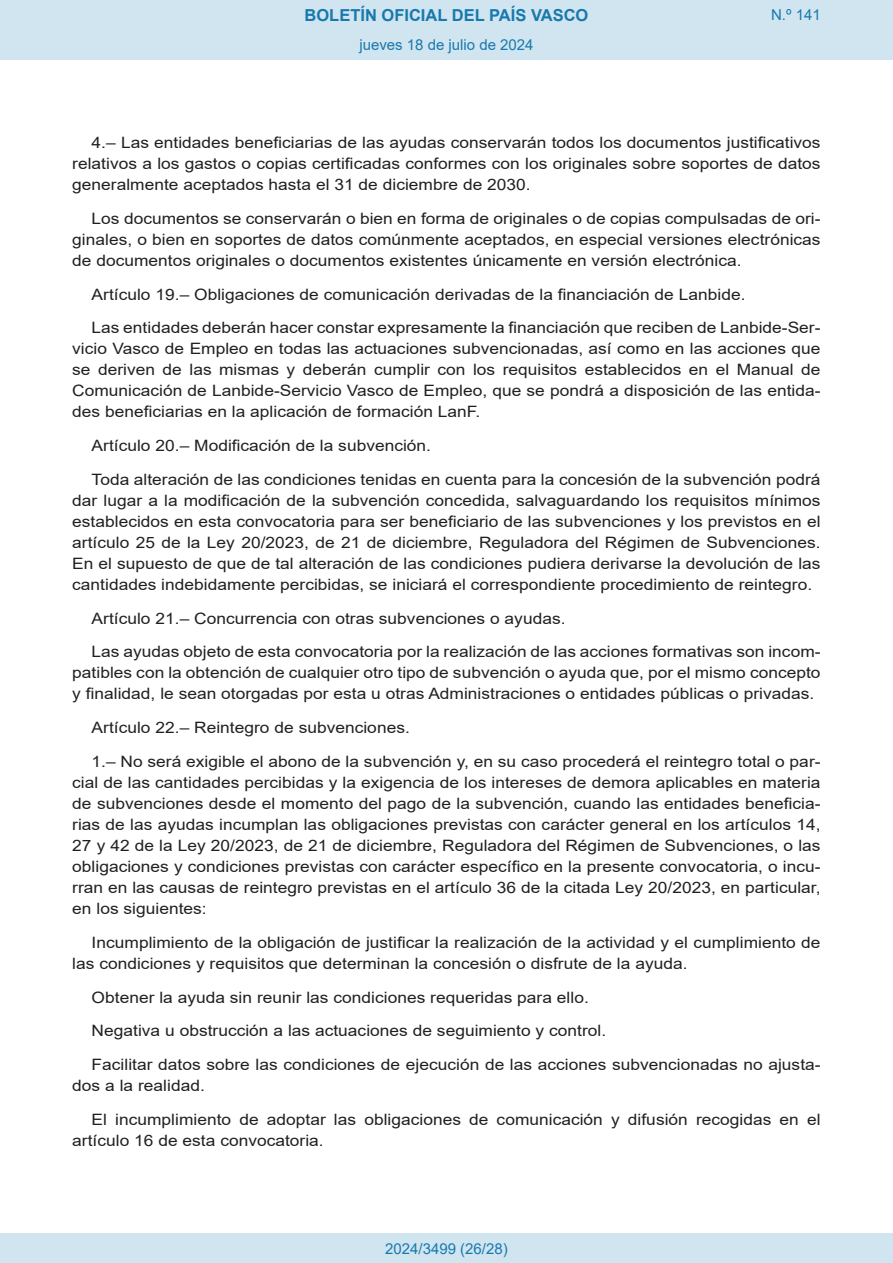
<style>
.page{position:relative;width:893px;height:1263px;background:#fff}
.page>*{position:absolute;margin:0;border:0;box-sizing:border-box;transform-origin:0 0}
.t1{font:700 16.5px "Arial";color:#1879ad}
.BOPVDetalle{font:15.6px/21px "Arial";color:#231f20;text-align:justify;scale:1.11 1}
.Paginacion_Centro{font:15px "Arial";color:#1879ad}
</style>
<div class="page">
<div style="left:0;top:0;width:893px;height:60px;background:#d0e5f0"></div>
<div style="left:0;top:1233px;width:893px;height:30px;background:#d0e5f0"></div>
<p class="t1" style="left:305px;top:3px;width:285px">BOLETÍN OFICIAL DEL PAÍS VASCO</p>
<p class="Paginacion_Centro" style="left:359px;top:35px;width:176px">jueves 18 de julio de 2024</p>
<p class="Paginacion_Centro" style="left:771px;top:5px;width:51px">N.º 141</p>
<p class="BOPVDetalle" style="left:72px;top:132px;width:676px;text-indent:19px">4.– Las entidades beneficiarias de las ayudas conservarán todos los documentos justificativos relativos a los gastos o copias certificadas conformes con los originales sobre soportes de datos generalmente aceptados hasta el 31 de diciembre de 2030.</p>
<p class="BOPVDetalle" style="left:72px;top:208px;width:676px;text-indent:19px">Los documentos se conservarán o bien en forma de originales o de copias compulsadas de ori&shy;ginales, o bien en soportes de datos comúnmente aceptados, en especial versiones electrónicas de documentos originales o documentos existentes únicamente en versión electrónica.</p>
<p class="BOPVDetalle" style="left:92px;top:284px;width:590px">Artículo 19.– Obligaciones de comunicación derivadas de la financiación de Lanbide.</p>
<p class="BOPVDetalle" style="left:72px;top:317px;width:676px;text-indent:19px">Las entidades deberán hacer constar expresamente la financiación que reciben de Lanbide-Ser&shy;vicio Vasco de Empleo en todas las actuaciones subvencionadas, así como en las acciones que se deriven de las mismas y deberán cumplir con los requisitos establecidos en el Manual de Comunicación de Lanbide-Servicio Vasco de Empleo, que se pondrá a disposición de las entida&shy;des beneficiarias en la aplicación de formación LanF.</p>
<p class="BOPVDetalle" style="left:92px;top:435px;width:307px">Artículo 20.– Modificación de la subvención.</p>
<p class="BOPVDetalle" style="left:72px;top:469px;width:676px;text-indent:19px">Toda alteración de las condiciones tenidas en cuenta para la concesión de la subvención podrá dar lugar a la modificación de la subvención concedida, salvaguardando los requisitos mínimos establecidos en esta convocatoria para ser beneficiario de las subvenciones y los previstos en el artículo 25 de la Ley 20/2023, de 21 de diciembre, Reguladora del Régimen de Subvenciones.<br>En el supuesto de que de tal alteración de las condiciones pudiera derivarse la devolución de las cantidades indebidamente percibidas, se iniciará el correspondiente procedimiento de reintegro.</p>
<p class="BOPVDetalle" style="left:92px;top:608px;width:428px">Artículo 21.– Concurrencia con otras subvenciones o ayudas.</p>
<p class="BOPVDetalle" style="left:72px;top:641px;width:676px;text-indent:19px">Las ayudas objeto de esta convocatoria por la realización de las acciones formativas son incom&shy;patibles con la obtención de cualquier otro tipo de subvención o ayuda que, por el mismo concepto y finalidad, le sean otorgadas por esta u otras Administraciones o entidades públicas o privadas.</p>
<p class="BOPVDetalle" style="left:92px;top:717px;width:288px">Artículo 22.– Reintegro de subvenciones.</p>
<p class="BOPVDetalle" style="left:72px;top:751px;width:676px;text-indent:19px">1.– No será exigible el abono de la subvención y, en su caso procederá el reintegro total o par&shy;cial de las cantidades percibidas y la exigencia de los intereses de demora aplicables en materia de subvenciones desde el momento del pago de la subvención, cuando las entidades beneficia&shy;rias de las ayudas incumplan las obligaciones previstas con carácter general en los artículos 14, 27 y 42 de la Ley 20/2023, de 21 de diciembre, Reguladora del Régimen de Subvenciones, o las obligaciones y condiciones previstas con carácter específico en la presente convocatoria, o incu&shy;rran en las causas de reintegro previstas en el artículo 36 de la citada Ley 20/2023, en particular, en los siguientes:</p>
<p class="BOPVDetalle" style="left:72px;top:932px;width:676px;text-indent:19px">Incumplimiento de la obligación de justificar la realización de la actividad y el cumplimiento de las condiciones y requisitos que determinan la concesión o disfrute de la ayuda.</p>
<p class="BOPVDetalle" style="left:92px;top:986px;width:449px">Obtener la ayuda sin reunir las condiciones requeridas para ello.</p>
<p class="BOPVDetalle" style="left:92px;top:1020px;width:465px">Negativa u obstrucción a las actuaciones de seguimiento y control.</p>
<p class="BOPVDetalle" style="left:72px;top:1054px;width:676px;text-indent:19px">Facilitar datos sobre las condiciones de ejecución de las acciones subvencionadas no ajusta&shy;dos a la realidad.</p>
<p class="BOPVDetalle" style="left:72px;top:1109px;width:676px;text-indent:19px">El incumplimiento de adoptar las obligaciones de comunicación y difusión recogidas en el artículo 16 de esta convocatoria.</p>
<p class="Paginacion_Centro" style="left:385px;top:1238px;width:124px">2024/3499 (26/28)</p>
</div>
